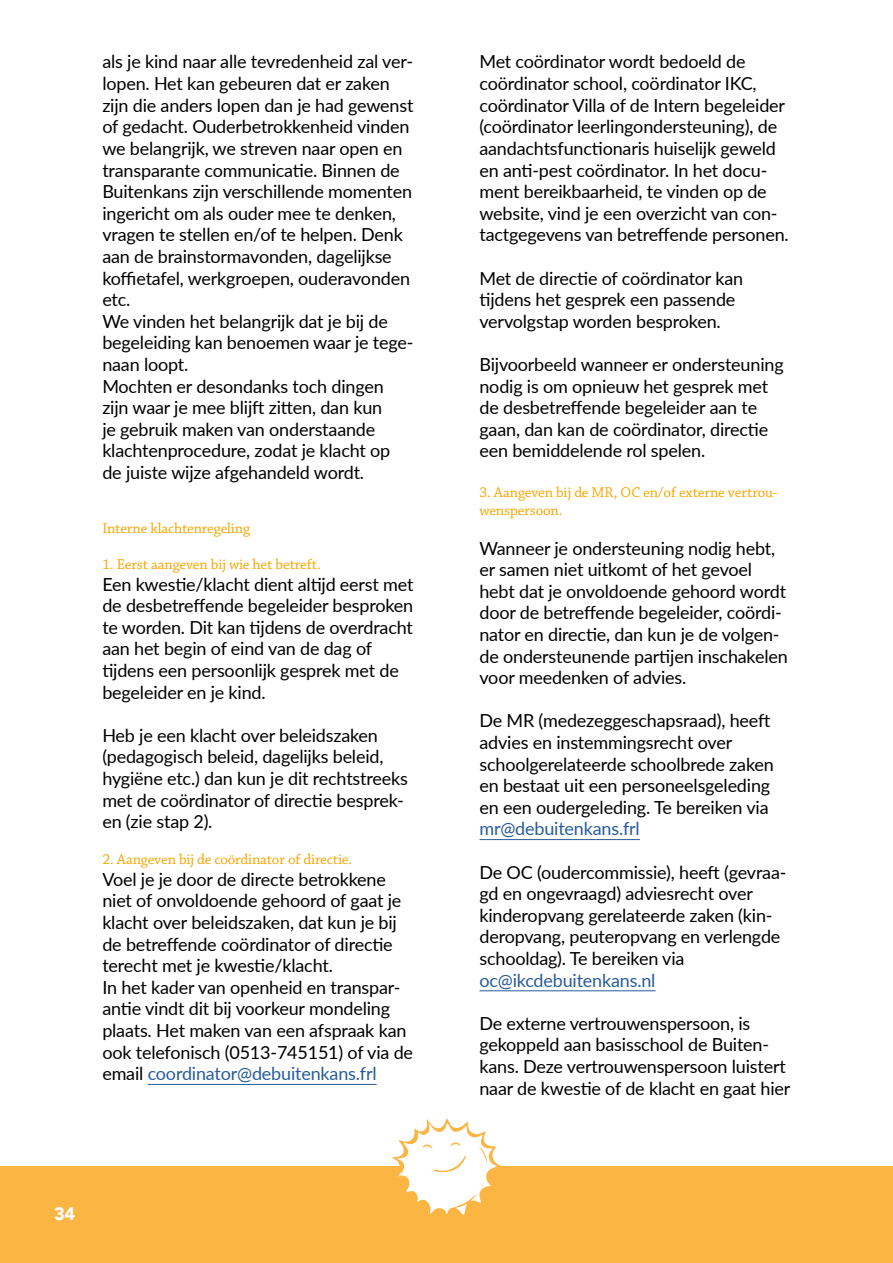
<style>
.page{position:relative;width:893px;height:1263px;background:#fff}
.page>*{position:absolute;margin:0;border:0;box-sizing:border-box;transform-origin:0 0}
.t1{font:18px/21.6px "Lato";letter-spacing:-.01em;color:#000}
.t2{font:18px "Lato";letter-spacing:-.01em;color:#275b9b}
.t3{font:900 18px "Avenir";color:#fff}
.t4{font:15px/18px "Chaparral Pro";letter-spacing:-.01em;color:#f7a600}
.s1{color:#275b9b}
</style>
<div class="page">
<div style="left:0;top:1166px;width:893px;height:97px;background:#fab542"></div>
<svg style="left:391px;top:1118px;width:110px;height:97px"></svg>
<hr style="left:148px;top:1084px;width:229px;height:1px;background:#275b9b">
<hr style="left:479px;top:839px;width:161px;height:1px;background:#275b9b">
<hr style="left:479px;top:990px;width:177px;height:1px;background:#275b9b">
<p class="t1" style="left:102px;top:50px;width:313px">als je kind naar alle tevredenheid zal ver&shy;lopen. Het kan gebeuren dat er zaken zijn die anders lopen dan je had gewenst of gedacht. Ouderbetrokkenheid vinden we belangrijk, we streven naar open en transparante communicatie. Binnen de Buitenkans zijn verschillende momenten ingericht om als ouder mee te denken, vragen te stellen en/of te helpen. Denk aan de brainstormavonden, dagelijkse koffietafel, werkgroepen, ouderavonden etc.<br>We vinden het belangrijk dat je bij de begeleiding kan benoemen waar je tege&shy;naan loopt.<br>Mochten er desondanks toch dingen zijn waar je mee blijft zitten, dan kun<br>je gebruik maken van onderstaande klachtenprocedure, zodat je klacht op de juiste wijze afgehandeld wordt.</p>
<p class="t4" style="left:102px;top:520px;width:149px">Interne klachtenregeling</p>
<p class="t4" style="left:102px;top:556px;width:220px">1. Eerst aangeven bij wie het betreft.</p>
<p class="t1" style="left:102px;top:572px;width:313px">Een kwestie/klacht dient altijd eerst met de desbetreffende begeleider besproken te worden. Dit kan tijdens de overdracht aan het begin of eind van de dag of tijdens een persoonlijk gesprek met de begeleider en je kind.</p>
<p class="t1" style="left:102px;top:724px;width:307px">Heb je een klacht over beleidszaken (pedagogisch beleid, dagelijks beleid, hygiëne etc.) dan kun je dit rechtstreeks met de coördinator of directie besprek&shy;en (zie stap 2).</p>
<p class="t4" style="left:102px;top:851px;width:251px">2. Aangeven bij de coördinator of directie.</p>
<p class="t1" style="left:102px;top:868px;width:312px">Voel je je door de directe betrokkene niet of onvoldoende gehoord of gaat je klacht over beleidszaken, dat kun je bij de betreffende coördinator of directie terecht met je kwestie/klacht.<br>In het kader van openheid en transpar&shy;antie vindt dit bij voorkeur mondeling plaats. Het maken van een afspraak kan ook telefonisch (0513-745151) of via de email <span class="s1">coordinator@debuitenkans.frl</span></p>
<p class="t3" style="left:54px;top:1198px;width:23px">34</p>
<p class="t1" style="left:479px;top:50px;width:311px">Met coördinator wordt bedoeld de coördinator school, coördinator IKC, coördinator Villa of de Intern begeleider (coördinator leerlingondersteuning), de aandachtsfunctionaris huiselijk geweld en anti-pest coördinator. In het docu&shy;ment bereikbaarheid, te vinden op de website, vind je een overzicht van con&shy;tactgegevens van betreffende personen.</p>
<p class="t1" style="left:479px;top:266px;width:265px">Met de directie of coördinator kan tijdens het gesprek een passende vervolgstap worden besproken.</p>
<p class="t1" style="left:479px;top:353px;width:306px">Bijvoorbeeld wanneer er ondersteuning nodig is om opnieuw het gesprek met de desbetreffende begeleider aan te gaan, dan kan de coördinator, directie een bemiddelende rol spelen.</p>
<p class="t4" style="left:479px;top:484px;width:300px">3. Aangeven bij de MR, OC en/of externe vertrou&shy;wenspersoon.</p>
<p class="t1" style="left:479px;top:536px;width:310px">Wanneer je ondersteuning nodig hebt, er samen niet uitkomt of het gevoel hebt dat je onvoldoende gehoord wordt door de betreffende begeleider, coördi&shy;nator en directie, dan kun je de volgen&shy;de ondersteunende partijen inschakelen voor meedenken of advies.</p>
<p class="t1" style="left:479px;top:709px;width:296px">De MR (medezeggeschapsraad), heeft advies en instemmingsrecht over schoolgerelateerde schoolbrede zaken en bestaat uit een personeelsgeleding en een oudergeleding. Te bereiken via</p>
<p class="t2" style="left:479px;top:816px;width:162px">mr@debuitenkans.frl</p>
<p class="t1" style="left:479px;top:860px;width:309px">De OC (oudercommissie), heeft (gevraa&shy;gd en ongevraagd) adviesrecht over kinderopvang gerelateerde zaken (kin&shy;deropvang, peuteropvang en verlengde schooldag). Te bereiken via</p>
<p class="t2" style="left:479px;top:967px;width:178px">oc@ikcdebuitenkans.nl</p>
<p class="t1" style="left:479px;top:1012px;width:312px">De externe vertrouwenspersoon, is gekoppeld aan basisschool de Buiten&shy;kans. Deze vertrouwenspersoon luistert naar de kwestie of de klacht en gaat hier</p>
</div>
